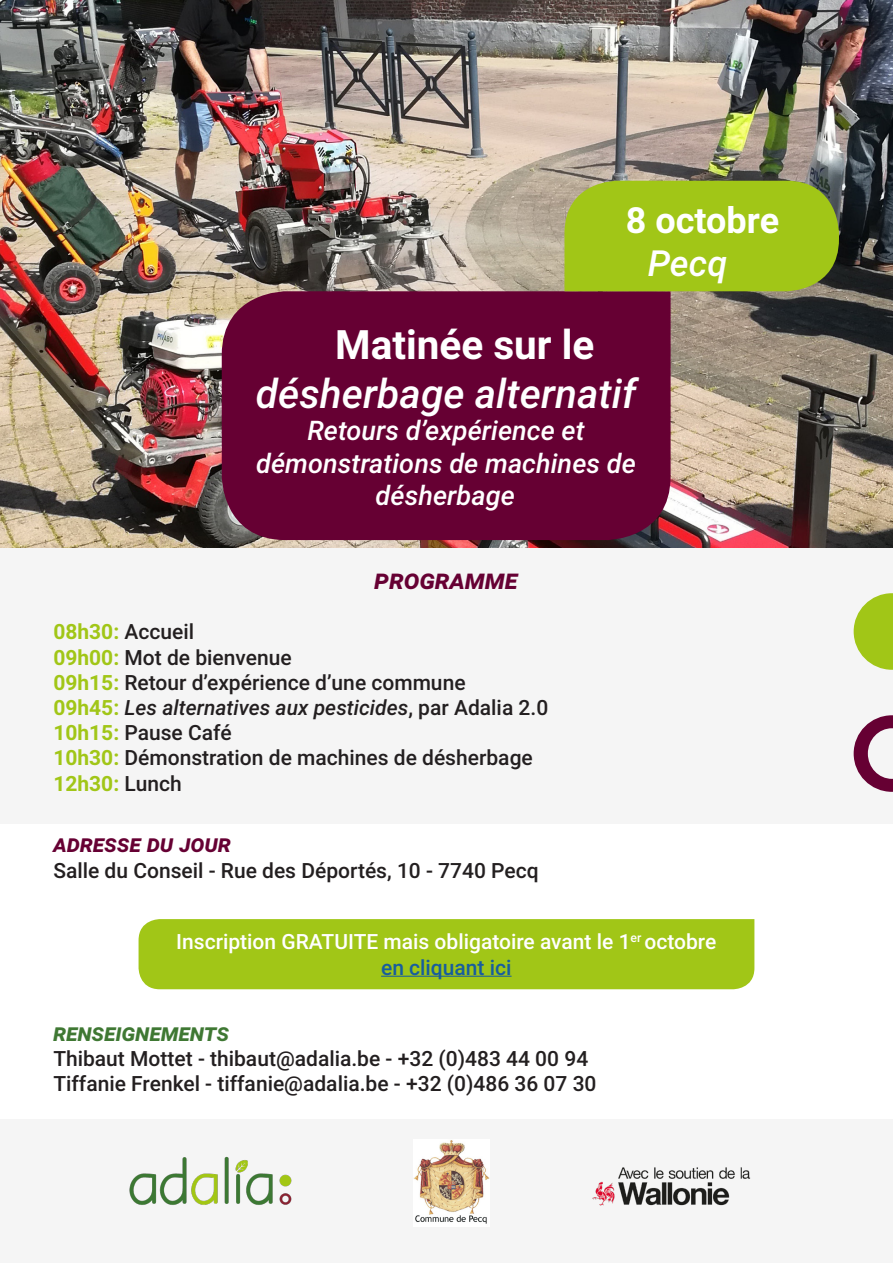
<style>
.page{position:relative;width:893px;height:1263px;background:#fff}
.page>*{position:absolute;margin:0;border:0;box-sizing:border-box;transform-origin:0 0}
.t1{font:italic 500 40.5px "Roboto";color:#fff}
.t2{font:700 40.5px "Roboto";color:#fff}
.t3{font:700 36px "Roboto";color:#fff}
.t4{font:italic 500 36px "Roboto";color:#fff}
.t5{font:italic 500 27px/32.4px "Roboto";color:#fff;text-align:center}
.t6{font:italic 700 27px "Roboto";color:#603}
.t7{font:italic 700 24px "Roboto";color:#3f7833}
.t8{font:italic 700 24px "Roboto";color:#603}
.t9{font:500 21px "Roboto";color:#231f20}
.t10{font:500 21px "Roboto";color:#fff}
.t11{font:italic 500 21px "Roboto";color:#231f20}
.t12{font:500 21px "Roboto";color:#175d9e}
.t13{font:700 21px "Roboto";color:#a1c617}
.s1{font-weight:700;color:#a1c617}
.s2{font-weight:700;font-style:normal;color:#a1c617}
.s3{font-style:normal}
.s4{font-weight:500;color:#231f20}
</style>
<div class="page">
<img style="left:0;top:0;width:893px;height:548px">
<div style="left:222px;top:291px;width:449px;height:249px;background:#603"></div>
<div style="left:0;top:1119px;width:893px;height:144px;background:#f5f5f5"></div>
<div style="left:0;top:549px;width:893px;height:275px;background:#f5f5f5"></div>
<img style="left:129px;top:1156px;width:163px;height:49px">
<img style="left:414px;top:1140px;width:75px;height:84px">
<img style="left:592px;top:1167px;width:159px;height:39px">
<svg style="left:854px;top:715px;width:39px;height:77px"></svg>
<svg style="left:854px;top:593px;width:39px;height:77px"></svg>
<div style="left:139px;top:919px;width:615px;height:70px;background:#a1c617"></div>
<hr style="left:381px;top:976px;width:131px;height:1px;background:#175d9e">
<div style="left:564px;top:181px;width:275px;height:110px;background:#a1c617"></div>
<p class="t3" style="left:626px;top:195px;width:155px">8 octobre</p>
<p class="t4" style="left:648px;top:238px;width:81px">Pecq</p>
<p class="t2" style="left:335px;top:316px;width:261px">Matinée sur le</p>
<p class="t1" style="left:256px;top:365px;width:382px">désherbage alternatif</p>
<p class="t5" style="left:256px;top:413px;width:381px">Retours d’expérience et démonstrations de machines de désherbage</p>
<p class="t6" style="left:375px;top:560px;width:145px">Programme</p>
<p class="t9" style="left:53px;top:617px;width:142px"><span class="s1">08h30:</span> Accueil</p>
<p class="t9" style="left:53px;top:642px;width:240px"><span class="s1">09h00:</span> Mot de bienvenue</p>
<p class="t9" style="left:53px;top:667px;width:414px"><span class="s1">09h15:</span> Retour d’expérience d’une commune</p>
<p class="t11" style="left:53px;top:693px;width:496px"><span class="s2">09h45:</span> Les alternatives aux pesticides<span class="s3">, par Adalia 2.0</span></p>
<p class="t9" style="left:53px;top:718px;width:180px"><span class="s1">10h15:</span> Pause Café</p>
<p class="t9" style="left:53px;top:743px;width:481px"><span class="s1">10h30:</span> Démonstration de machines de désherbage</p>
<p class="t13" style="left:53px;top:768px;width:130px">12h30: <span class="s4">Lunch</span></p>
<p class="t8" style="left:53px;top:827px;width:179px">Adresse du jour</p>
<p class="t9" style="left:53px;top:855px;width:487px">Salle du Conseil - Rue des Déportés, 10 - 7740 Pecq</p>
<p class="t10" style="left:176px;top:927px;width:542px">Inscription GRATUITE mais obligatoire avant le 1<sup>er</sup> octobre</p>
<p class="t12" style="left:381px;top:952px;width:132px">en cliquant ici</p>
<p class="t7" style="left:53px;top:1015px;width:178px">Renseignements</p>
<p class="t9" style="left:53px;top:1044px;width:536px">Thibaut Mottet - thibaut@adalia.be - +32 (0)483 44 00 94</p>
<p class="t9" style="left:53px;top:1069px;width:545px">Tiffanie Frenkel - tiffanie@adalia.be - +32 (0)486 36 07 30</p>
</div>
